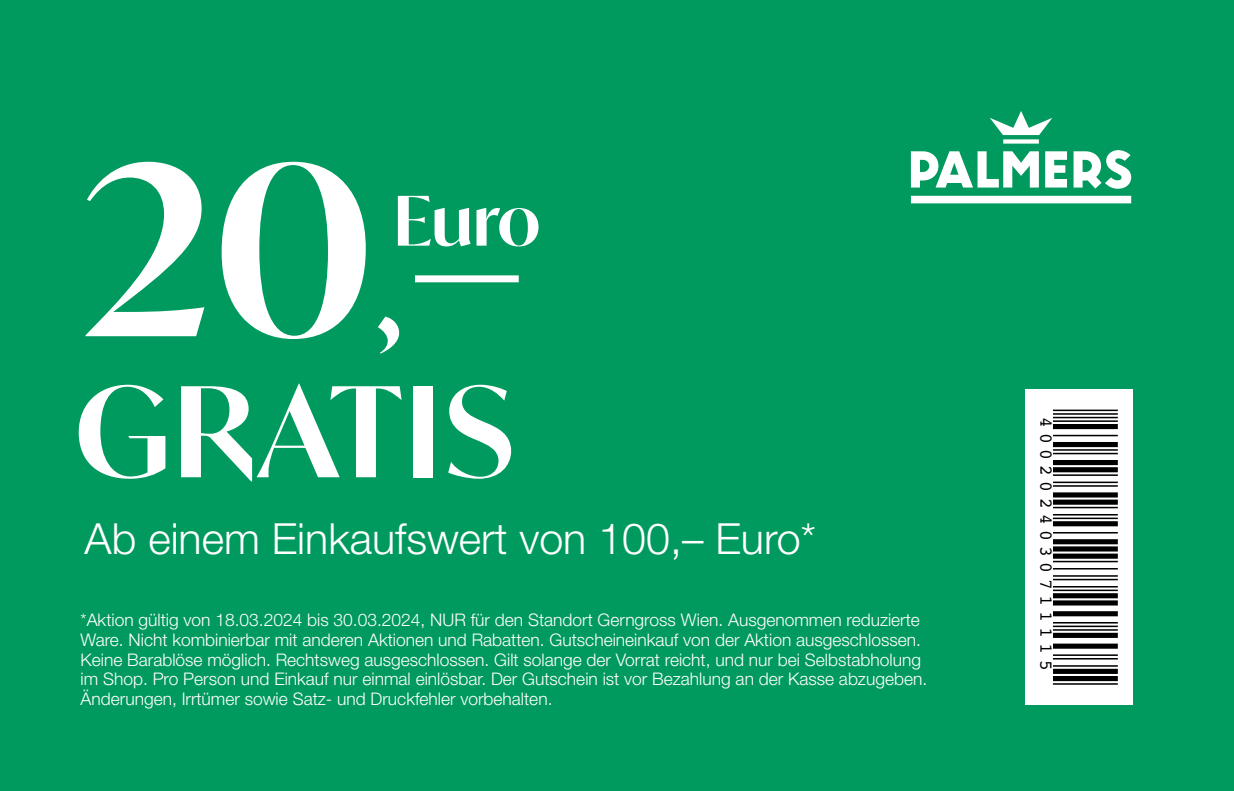
<style>
.page{position:relative;width:1234px;height:791px;background:#fff}
.page>*{position:absolute;margin:0;border:0;box-sizing:border-box;transform-origin:0 0}
.t1{font:600 235.8px "Ivy Mode";color:#fff}
.t2{font:600 125.1px "Ivy Mode";letter-spacing:.02em;color:#fff}
.t3{font:600 68.4px "Ivy Mode";color:#fff}
.t4{font:300 42.9px "Helvetica Neue LT Std";color:#fff}
.t5{font:18px "Courier";letter-spacing:.3em;color:#000}
.t6{font:300 17.4px/19.8px "Helvetica Neue LT Std";color:#fff}
.s1{font-size:119.7px}
</style>
<div class="page">
<div style="left:0;top:0;width:1233px;height:791px;background:#009a5e"></div>
<div style="left:1024px;top:389px;width:108px;height:316px;background:#fff"></div>
<hr style="left:1052px;top:410px;width:65px;height:1px;background:#000">
<hr style="left:1052px;top:413px;width:65px;height:2px;background:#000">
<hr style="left:1052px;top:417px;width:65px;height:1px;background:#000">
<hr style="left:1052px;top:420px;width:65px;height:2px;background:#000">
<div style="left:1052px;top:424px;width:65px;height:5px;background:#000"></div>
<hr style="left:1052px;top:435px;width:65px;height:1px;background:#000">
<div style="left:1052px;top:442px;width:65px;height:5px;background:#000"></div>
<hr style="left:1052px;top:449px;width:65px;height:2px;background:#000">
<hr style="left:1052px;top:453px;width:65px;height:1px;background:#000">
<div style="left:1052px;top:460px;width:65px;height:5px;background:#000"></div>
<div style="left:1052px;top:467px;width:65px;height:5px;background:#000"></div>
<hr style="left:1052px;top:474px;width:65px;height:2px;background:#000">
<hr style="left:1052px;top:482px;width:65px;height:1px;background:#000">
<hr style="left:1052px;top:485px;width:65px;height:2px;background:#000">
<div style="left:1052px;top:492px;width:65px;height:5px;background:#000"></div>
<div style="left:1052px;top:500px;width:65px;height:5px;background:#000"></div>
<hr style="left:1052px;top:507px;width:65px;height:1px;background:#000">
<hr style="left:1052px;top:514px;width:65px;height:1px;background:#000">
<hr style="left:1052px;top:518px;width:65px;height:1px;background:#000">
<div style="left:1052px;top:521px;width:65px;height:5px;background:#000"></div>
<hr style="left:1052px;top:532px;width:65px;height:1px;background:#000">
<div style="left:1052px;top:539px;width:65px;height:5px;background:#000"></div>
<div style="left:1052px;top:546px;width:65px;height:5px;background:#000"></div>
<div style="left:1052px;top:554px;width:65px;height:5px;background:#000"></div>
<hr style="left:1052px;top:561px;width:65px;height:1px;background:#000">
<hr style="left:1052px;top:568px;width:65px;height:1px;background:#000">
<hr style="left:1052px;top:575px;width:65px;height:2px;background:#000">
<hr style="left:1052px;top:579px;width:65px;height:1px;background:#000">
<hr style="left:1052px;top:586px;width:65px;height:1px;background:#000">
<hr style="left:1052px;top:590px;width:65px;height:1px;background:#000">
<div style="left:1052px;top:593px;width:65px;height:5px;background:#000"></div>
<div style="left:1052px;top:600px;width:65px;height:5px;background:#000"></div>
<div style="left:1052px;top:611px;width:65px;height:5px;background:#000"></div>
<hr style="left:1052px;top:622px;width:65px;height:1px;background:#000">
<hr style="left:1052px;top:625px;width:65px;height:2px;background:#000">
<hr style="left:1052px;top:629px;width:65px;height:2px;background:#000">
<div style="left:1052px;top:633px;width:65px;height:5px;background:#000"></div>
<div style="left:1052px;top:643px;width:65px;height:6px;background:#000"></div>
<hr style="left:1052px;top:654px;width:65px;height:2px;background:#000">
<hr style="left:1052px;top:658px;width:65px;height:1px;background:#000">
<hr style="left:1052px;top:665px;width:65px;height:2px;background:#000">
<div style="left:1052px;top:669px;width:65px;height:5px;background:#000"></div>
<div style="left:1052px;top:676px;width:65px;height:5px;background:#000"></div>
<hr style="left:1052px;top:683px;width:65px;height:2px;background:#000">
<div style="left:415px;top:275px;width:103px;height:7px;background:#fff"></div>
<svg style="left:910px;top:111px;width:220px;height:92px"></svg>
<h1 class="t1" style="left:82px;top:91px;width:322px">20<span class="s1">,</span></h1>
<h3 class="t3" style="left:393px;top:174px;width:149px">Euro</h3>
<h2 class="t2" style="left:74px;top:347px;width:441px">GRATIS</h2>
<h3 class="t4" style="left:85px;top:513px;width:732px">Ab einem Einkaufswert von 100,– Euro*</h3>
<p class="t6" style="left:81px;top:610px;width:847px">*Aktion gültig von 18.03.2024 bis 30.03.2024, NUR für den Standort Gerngross Wien. Ausgenommen reduzierte Ware. Nicht kombinierbar mit anderen Aktionen und Rabatten. Gutscheineinkauf von der Aktion ausgeschlossen.<br>Keine Barablöse möglich. Rechtsweg ausgeschlossen. Gilt solange der Vorrat reicht, und nur bei Selbstabholung im Shop. Pro Person und Einkauf nur einmal einlösbar. Der Gutschein ist vor Bezahlung an der Kasse abzugeben.<br>Änderungen, Irrtümer sowie Satz- und Druckfehler vorbehalten.</p>
<p class="t5" style="left:1059px;top:417px;width:255px;rotate:90deg">4002024030711115</p>
</div>
